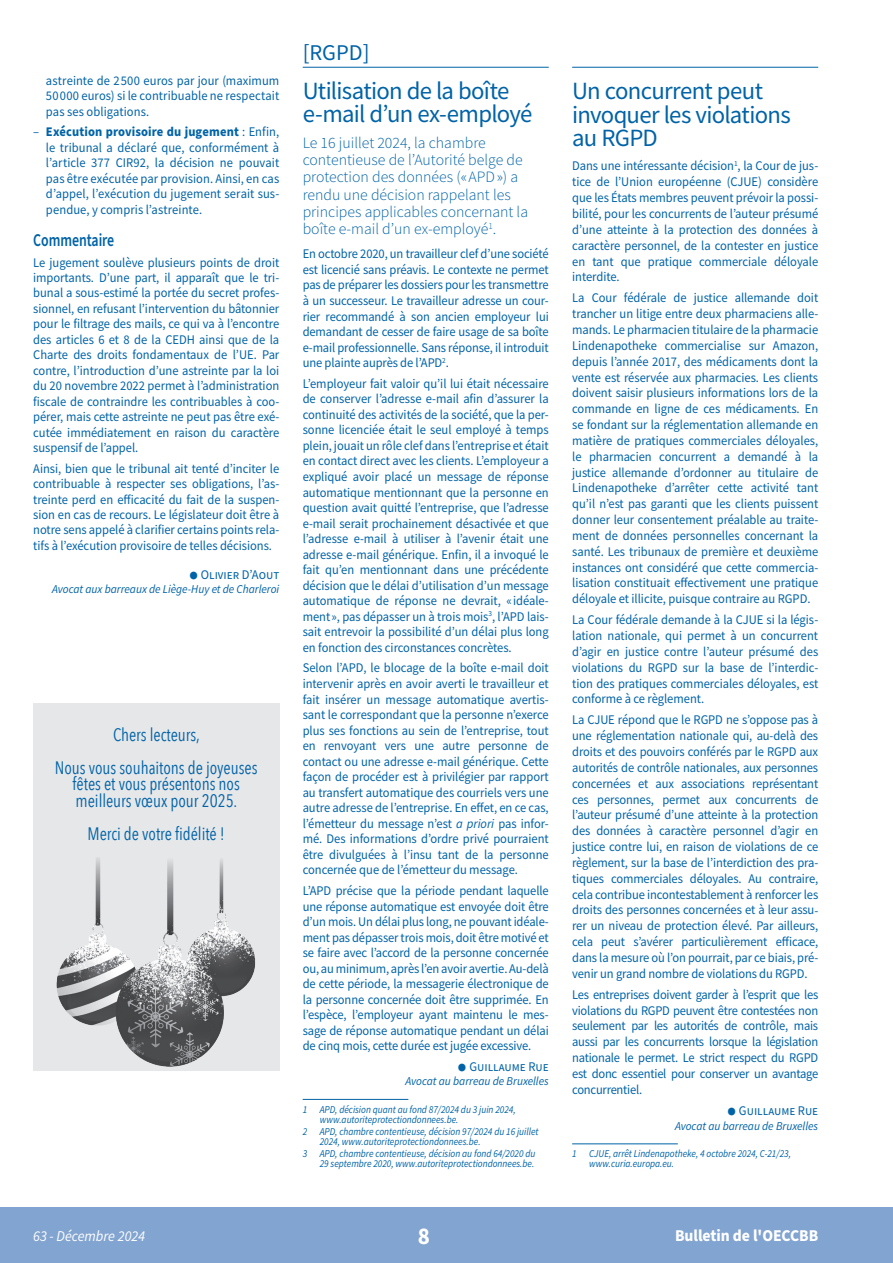
<style>
.page{position:relative;width:893px;height:1263px;background:#fff}
.page>*{position:absolute;margin:0;border:0;box-sizing:border-box;transform-origin:0 0}
.t1{font:24.75px/23.7px "Source Sans Pro";letter-spacing:-.03em;color:#0163a7}
.t2{font:700 24px "Source Sans Pro";color:#fff;scale:.95 1}
.t3{font:22.5px "Source Sans Pro";color:#0163a7}
.t4{font:18px/33px "Avenir Next Condensed";letter-spacing:-.005em;color:#0163a7;text-align:center;scale:.95 1}
.t5{font:600 18px "Source Sans Pro";letter-spacing:-.005em;color:#0163a7;scale:.77 1}
.t6{font:700 16.5px "Source Sans Pro";letter-spacing:-.005em;color:#fff;scale:.95 1}
.t7{font:300 15.75px/17.4px "Source Sans Pro";color:#0163a7}
.t8{font:italic 15px "Source Sans Pro";letter-spacing:-.005em;color:#fff;scale:.95 1}
.t9{font:13.2px/15.5px "Source Sans Pro";letter-spacing:-.005em;color:#0163a7;text-align:justify;scale:.95 1}
.t10{font:italic 12px "Source Sans Pro";letter-spacing:-.005em;color:#0163a7;scale:.95 1}
.t11{font:italic 10.5px/10.1px "Source Sans Pro";letter-spacing:-.005em;color:#0163a7;scale:.9 1}
.s1{font-weight:700}
.s2{font-size:32.25px}
.s3{font-style:italic}
</style>
<div class="page">
<div style="left:0;top:1206px;width:892px;height:56px;background:#82a4d0"></div>
<hr style="left:892px;top:1206px;width:1px;height:56px;background:#82a4d0">
<hr style="left:302px;top:67px;width:246px;height:1px;background:#0163a7">
<hr style="left:302px;top:1098px;width:106px;height:1px;background:#0163a7">
<div style="left:33px;top:703px;width:246px;height:367px;background:#e6e7e9"></div>
<img style="left:56px;top:858px;width:200px;height:209px">
<hr style="left:572px;top:67px;width:246px;height:1px;background:#0163a7">
<hr style="left:572px;top:1143px;width:105px;height:1px;background:#0163a7">
<p class="t9" style="left:46px;top:73px;width:247px">astreinte de 2 500 euros par jour (maximum 50 000 euros) si le contribuable ne respectait pas ses obligations.</p>
<p class="t9" style="left:46px;top:124px;width:247px;text-indent:-13px">– <span class="s1">Exécution provisoire du jugement</span> : Enfin, le tribunal a déclaré que, conformément à l’article 377 CIR92, la décision ne pouvait pas être exécutée par provision. Ainsi, en cas d’appel, l’exécution du jugement serait sus&shy;pendue, y compris l’astreinte.</p>
<h3 class="t5" style="left:33px;top:228px;width:107px">Commentaire</h3>
<p class="t9" style="left:33px;top:254px;width:260px">Le jugement soulève plusieurs points de droit importants. D’une part, il apparaît que le tri&shy;bunal a sous-estimé la portée du secret profes&shy;sionnel, en refusant l’intervention du bâtonnier pour le filtrage des mails, ce qui va à l’encontre des articles 6 et 8 de la CEDH ainsi que de la Charte des droits fondamentaux de l’UE. Par contre, l’introduction d’une astreinte par la loi du 20 novembre 2022 permet à l’administration fiscale de contraindre les contribuables à coo&shy;pérer, mais cette astreinte ne peut pas être exé&shy;cutée immédiatement en raison du caractère suspensif de l’appel.</p>
<p class="t9" style="left:33px;top:460px;width:260px">Ainsi, bien que le tribunal ait tenté d’inciter le contribuable à respecter ses obligations, l’as&shy;treinte perd en efficacité du fait de la suspen&shy;sion en cas de recours. Le législateur doit être à notre sens appelé à clarifier certains points rela&shy;tifs à l’exécution provisoire de telles décisions.</p>
<p class="t9" style="left:189px;top:566px;width:97px"><span class="s2">•</span> Olivier D’Aout</p>
<p class="t10" style="left:52px;top:581px;width:240px">Avocat aux barreaux de Liège-Huy et de Charleroi</p>
<h3 class="t4" style="left:55px;top:717px;width:215px">Chers lecteurs,<br>Nous vous souhaitons de joyeuses</h3>
<h3 class="t4" style="left:73px;top:774px;width:177px;line-height:16.5px;text-align:left">fêtes et vous présentons nos meilleurs vœux pour 2025.</h3>
<h3 class="t4" style="left:87px;top:816px;width:146px">Merci de votre fidélité !</h3>
<h3 class="t3" style="left:302px;top:38px;width:68px">[RGPD]</h3>
<h1 class="t1" style="left:302px;top:78px;width:231px;line-height:23.2px">Utilisation de la boîte e-mail d’un ex-employé</h1>
<p class="t7" style="left:302px;top:134px;width:227px">Le 16 juillet 2024, la chambre contentieuse de l’Autorité belge de protection des données (« APD ») a rendu une décision rappelant les principes applicables concernant la boîte e-mail d’un ex-employé<sup>1</sup>.</p>
<p class="t9" style="left:302px;top:246px;width:260px">En octobre 2020, un travailleur clef d’une société est licencié sans préavis. Le contexte ne permet pas de préparer les dossiers pour les transmettre à un successeur. Le travailleur adresse un cour&shy;rier recommandé à son ancien employeur lui demandant de cesser de faire usage de sa boîte e-mail professionnelle. Sans réponse, il introduit une plainte auprès de l’APD<sup>2</sup>.</p>
<p class="t9" style="left:302px;top:375px;width:260px">L’employeur fait valoir qu’il lui était nécessaire de conserver l’adresse e-mail afin d’assurer la continuité des activités de la société, que la per&shy;sonne licenciée était le seul employé à temps plein, jouait un rôle clef dans l’entreprise et était en contact direct avec les clients. L’employeur a expliqué avoir placé un message de réponse automatique mentionnant que la personne en question avait quitté l’entreprise, que l’adresse e-mail serait prochainement désactivée et que l’adresse e-mail à utiliser à l’avenir était une adresse e-mail générique. Enfin, il a invoqué le fait qu’en mentionnant dans une précédente décision que le délai d’utilisation d’un message automatique de réponse ne devrait, « idéale&shy;ment », pas dépasser un à trois mois<sup>3</sup>, l’APD lais&shy;sait entrevoir la possibilité d’un délai plus long en fonction des circonstances concrètes.</p>
<p class="t9" style="left:302px;top:660px;width:260px">Selon l’APD, le blocage de la boîte e-mail doit intervenir après en avoir averti le travailleur et fait insérer un message automatique avertis&shy;sant le correspondant que la personne n’exerce plus ses fonctions au sein de l’entreprise, tout en renvoyant vers une autre personne de contact ou une adresse e-mail générique. Cette façon de procéder est à privilégier par rapport au transfert automatique des courriels vers une autre adresse de l’entreprise. En effet, en ce cas, l’émetteur du message n’est <span class="s3">a priori</span> pas infor&shy;mé. Des informations d’ordre privé pourraient être divulguées à l’insu tant de la personne concernée que de l’émetteur du message.</p>
<p class="t9" style="left:302px;top:882px;width:260px">L’APD précise que la période pendant laquelle une réponse automatique est envoyée doit être d’un mois. Un délai plus long, ne pouvant idéale&shy;ment pas dépasser trois mois, doit être motivé et se faire avec l’accord de la personne concernée ou, au minimum, après l’en avoir avertie. Au-delà de cette période, la messagerie électronique de la personne concernée doit être supprimée. En l’espèce, l’employeur ayant maintenu le mes&shy;sage de réponse automatique pendant un délai de cinq mois, cette durée est jugée excessive.</p>
<p class="t9" style="left:457px;top:1058px;width:98px"><span class="s2">•</span> Guillaume Rue</p>
<p class="t10" style="left:405px;top:1073px;width:152px">Avocat au barreau de Bruxelles</p>
<p class="t11" style="left:319px;top:1103px;width:219px;text-indent:-17px">1 APD, décision quant au fond 87/2024 du 3 juin 2024, www.autoriteprotectiondonnees.be.</p>
<p class="t11" style="left:319px;top:1126px;width:245px;text-indent:-17px">2 APD, chambre contentieuse, décision 97/2024 du 16 juillet<br>2024, www.autoriteprotectiondonnees.be.</p>
<p class="t11" style="left:302px;top:1148px;width:260px;text-align:right">3 APD, chambre contentieuse, décision au fond 64/2020 du<br>29 septembre 2020, www.autoriteprotectiondonnees.be.</p>
<h1 class="t1" style="left:572px;top:79px;width:220px">Un concurrent peut invoquer les violations au RGPD</h1>
<p class="t9" style="left:572px;top:158px;width:260px;line-height:15.9px">Dans une intéressante décision<sup>1</sup>, la Cour de jus&shy;tice de l’Union européenne (CJUE) considère que les États membres peuvent prévoir la possi&shy;bilité, pour les concurrents de l’auteur présumé d’une atteinte à la protection des données à caractère personnel, de la contester en justice en tant que pratique commerciale déloyale interdite.</p>
<p class="t9" style="left:572px;top:290px;width:260px;line-height:15.9px">La Cour fédérale de justice allemande doit trancher un litige entre deux pharmaciens alle&shy;mands. Le pharmacien titulaire de la pharmacie Lindenapotheke commercialise sur Amazon, depuis l’année 2017, des médicaments dont la vente est réservée aux pharmacies. Les clients doivent saisir plusieurs informations lors de la commande en ligne de ces médicaments. En se fondant sur la réglementation allemande en matière de pratiques commerciales déloyales, le pharmacien concurrent a demandé à la justice allemande d’ordonner au titulaire de Lindenapotheke d’arrêter cette activité tant qu’il n’est pas garanti que les clients puissent donner leur consentement préalable au traite&shy;ment de données personnelles concernant la santé. Les tribunaux de première et deuxième instances ont considéré que cette commercia&shy;lisation constituait effectivement une pratique déloyale et illicite, puisque contraire au RGPD.</p>
<p class="t9" style="left:572px;top:611px;width:260px;line-height:15.9px">La Cour fédérale demande à la CJUE si la légis&shy;lation nationale, qui permet à un concurrent d’agir en justice contre l’auteur présumé des violations du RGPD sur la base de l’interdic&shy;tion des pratiques commerciales déloyales, est conforme à ce règlement.</p>
<p class="t9" style="left:572px;top:711px;width:260px;line-height:15.9px">La CJUE répond que le RGPD ne s’oppose pas à une réglementation nationale qui, au-delà des droits et des pouvoirs conférés par le RGPD aux autorités de contrôle nationales, aux personnes concernées et aux associations représentant ces personnes, permet aux concurrents de l’auteur présumé d’une atteinte à la protection des données à caractère personnel d’agir en justice contre lui, en raison de violations de ce règlement, sur la base de l’interdiction des pra&shy;tiques commerciales déloyales. Au contraire, cela contribue incontestablement à renforcer les droits des personnes concernées et à leur assu&shy;rer un niveau de protection élevé. Par ailleurs, cela peut s’avérer particulièrement efficace, dans la mesure où l’on pourrait, par ce biais, pré&shy;venir un grand nombre de violations du RGPD.</p>
<p class="t9" style="left:572px;top:986px;width:260px;line-height:15.9px">Les entreprises doivent garder à l’esprit que les violations du RGPD peuvent être contestées non seulement par les autorités de contrôle, mais aussi par les concurrents lorsque la législation nationale le permet. Le strict respect du RGPD est donc essentiel pour conserver un avantage concurrentiel.</p>
<p class="t9" style="left:726px;top:1102px;width:98px"><span class="s2">•</span> Guillaume Rue</p>
<p class="t10" style="left:675px;top:1117px;width:152px">Avocat au barreau de Bruxelles</p>
<p class="t11" style="left:589px;top:1147px;width:226px;line-height:10.5px;text-indent:-17px">1 CJUE, arrêt Lindenapotheke, 4 octobre 2024, C-21/23, www.curia.europa.eu.</p>
<p class="t8" style="left:33px;top:1226px;width:119px">63 - Décembre 2024</p>
<h2 class="t2" style="left:417px;top:1219px;width:14px">8</h2>
<p class="t6" style="left:675px;top:1224px;width:152px">Bulletin de l'OECCBB</p>
</div>
